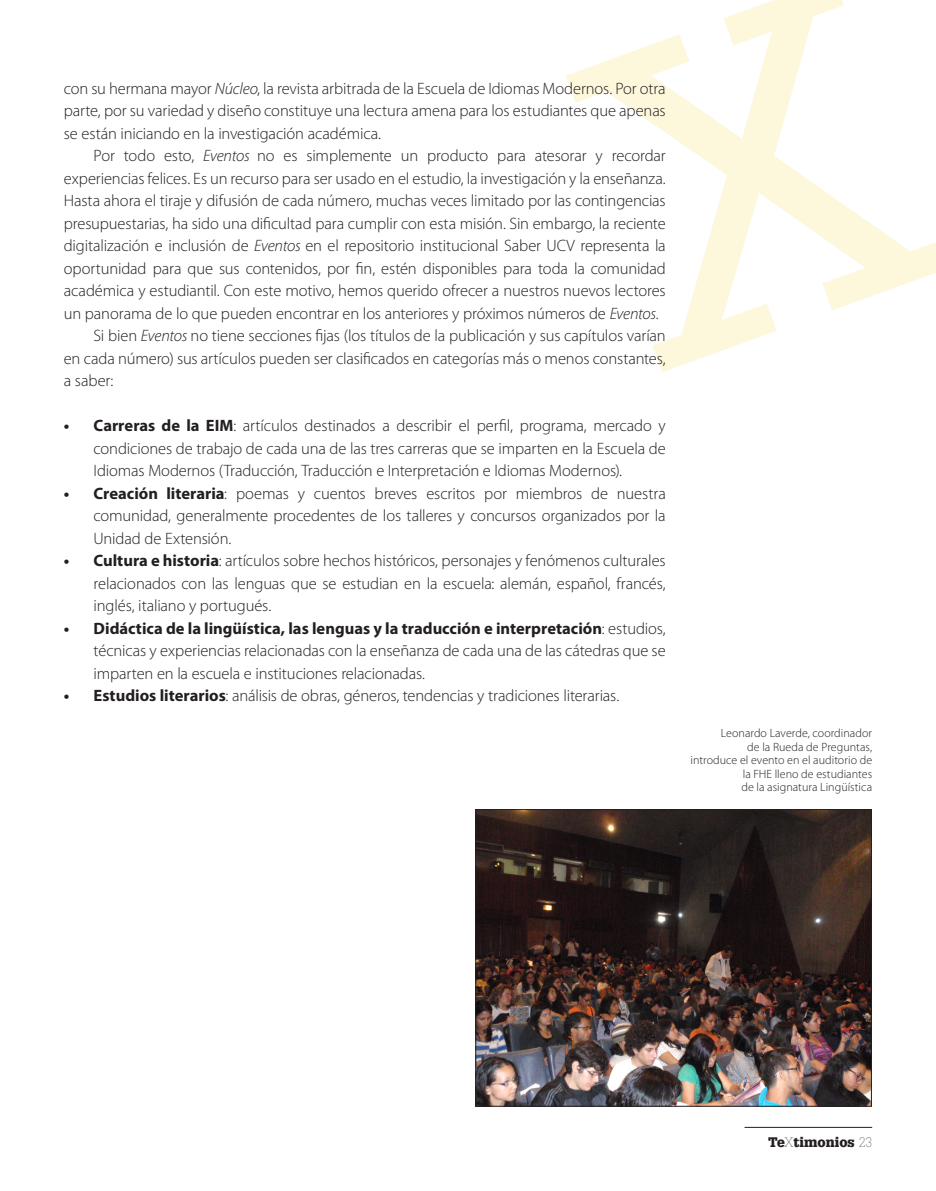
<style>
.page{position:relative;width:936px;height:1191px;background:#fff}
.page>*{position:absolute;margin:0;border:0;box-sizing:border-box;transform-origin:0 0}
.t1{font:300 16.5px/22.5px "Myriad Pro";letter-spacing:-.01em;color:#231f20;text-align:justify}
.t2{font:900 13.5px "Glypha LT Std";color:#231f20}
.t3{font:300 12px/13.5px "Myriad Pro";letter-spacing:.005em;color:#231f20;text-align:right}
.s1{font-style:italic}
.s2{font-weight:700}
.s3{font-weight:100}
</style>
<div class="page">
<hr style="left:744px;top:1127px;width:128px;height:1px;background:#231f20">
<img style="left:477px;top:811px;width:392px;height:293px">
<div style="left:475px;top:809px;width:396px;height:297px;border:1px solid #231f20"></div>
<p class="t1" style="left:64px;top:77px;width:603px">con su hermana mayor <span class="s1">Núcleo</span>, la revista arbitrada de la Escuela de Idiomas Modernos. Por otra parte, por su variedad y diseño constituye una lectura amena para los estudiantes que apenas se están iniciando en la investigación académica.</p>
<p class="t1" style="left:64px;top:144px;width:603px;text-indent:30px">Por todo esto, <span class="s1">Eventos</span> no es simplemente un producto para atesorar y recordar experiencias felices. Es un recurso para ser usado en el estudio, la investigación y la enseñanza.<br>Hasta ahora el tiraje y difusión de cada número, muchas veces limitado por las contingencias presupuestarias, ha sido una dificultad para cumplir con esta misión. Sin embargo, la reciente digitalización e inclusión de <span class="s1">Eventos</span> en el repositorio institucional Saber UCV representa la oportunidad para que sus contenidos, por fin, estén disponibles para toda la comunidad académica y estudiantil. Con este motivo, hemos querido ofrecer a nuestros nuevos lectores un panorama de lo que pueden encontrar en los anteriores y próximos números de <span class="s1">Eventos</span>.</p>
<p class="t1" style="left:64px;top:324px;width:603px;text-indent:30px">Si bien <span class="s1">Eventos</span> no tiene secciones fijas (los títulos de la publicación y sus capítulos varían en cada número) sus artículos pueden ser clasificados en categorías más o menos constantes, a saber:</p>
<p class="t1" style="left:94px;top:414px;width:573px;text-indent:-30px"><span class="s2">• Carreras de la EIM</span>: artículos destinados a describir el perfil, programa, mercado y condiciones de trabajo de cada una de las tres carreras que se imparten en la Escuela de Idiomas Modernos (Traducción, Traducción e Interpretación e Idiomas Modernos).</p>
<p class="t1" style="left:94px;top:482px;width:573px;text-indent:-30px"><span class="s2">• Creación literaria</span>: poemas y cuentos breves escritos por miembros de nuestra comunidad, generalmente procedentes de los talleres y concursos organizados por la Unidad de Extensión.</p>
<p class="t1" style="left:94px;top:549px;width:573px;text-indent:-30px"><span class="s2">• Cultura e historia</span>: artículos sobre hechos históricos, personajes y fenómenos culturales relacionados con las lenguas que se estudian en la escuela: alemán, español, francés, inglés, italiano y portugués.</p>
<p class="t1" style="left:94px;top:617px;width:573px;text-indent:-30px"><span class="s2">• Didáctica de la lingüística, las lenguas y la traducción e interpretación</span>: estudios, técnicas y experiencias relacionadas con la enseñanza de cada una de las cátedras que se imparten en la escuela e instituciones relacionadas.</p>
<p class="t1" style="left:64px;top:684px;width:557px"><span class="s2">• Estudios literarios</span>: análisis de obras, géneros, tendencias y tradiciones literarias.</p>
<p class="t3" style="left:720px;top:726px;width:153px">Leonardo Laverde, coordinador</p>
<p class="t3" style="left:747px;top:740px;width:126px">de la Rueda de Preguntas,</p>
<p class="t3" style="left:690px;top:753px;width:183px">introduce el evento en el auditorio de la FHE lleno de estudiantes</p>
<p class="t3" style="left:741px;top:780px;width:132px">de la asignatura Lingüística</p>
<p class="t2" style="left:768px;top:1133px;width:105px">Te<span class="s3">X</span>timonios <span class="s3">23</span></p>
</div>
